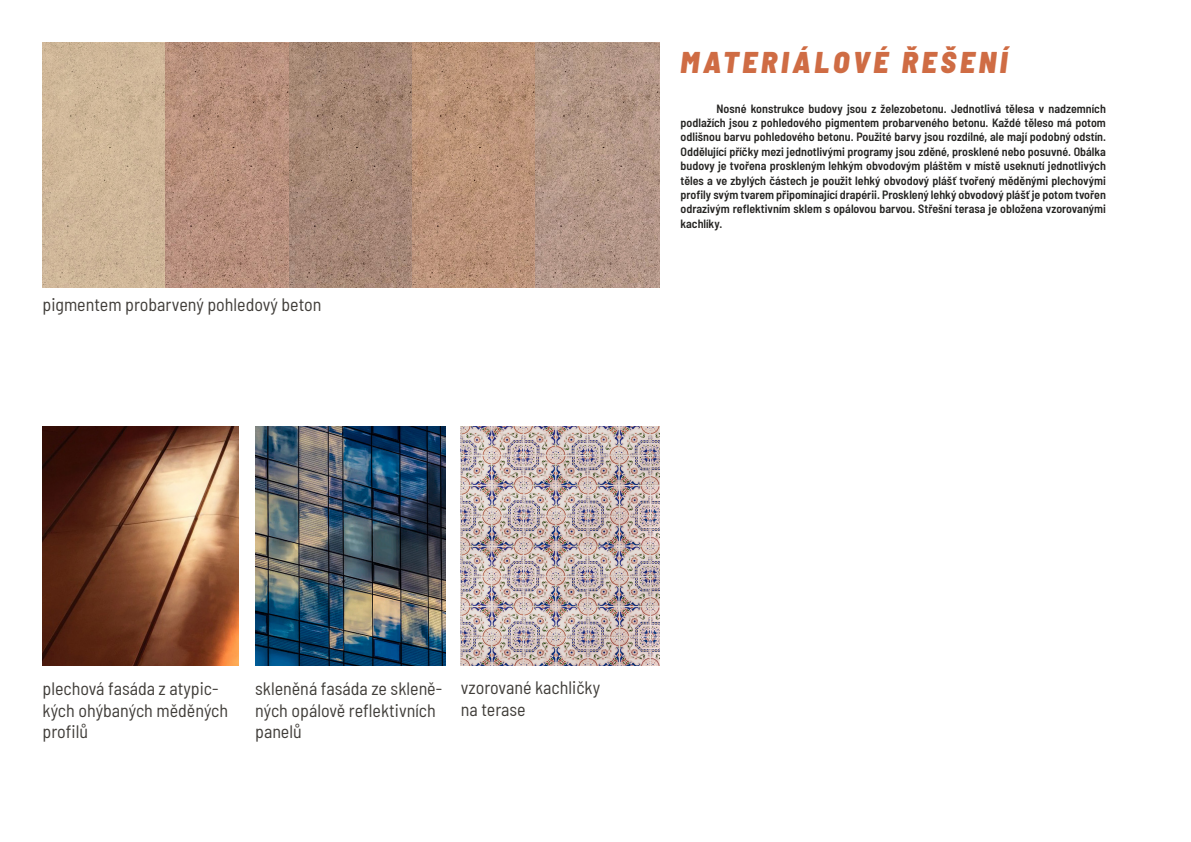
<style>
.page{position:relative;width:1191px;height:842px;background:#fff}
.page>*{position:absolute;margin:0;border:0;box-sizing:border-box;transform-origin:0 0}
.t1{font:italic 900 semi-condensed 30px "Barlow";letter-spacing:.13em;color:#cf6c44}
.t2{font:semi-condensed 18px/21.6px "Barlow";color:#403d39}
.t3{font:600 semi-condensed 12px/14.4px "Barlow";color:#252422;text-align:justify}
</style>
<div class="page">
<img style="left:43px;top:43px;width:616px;height:244px">
<img style="left:461px;top:426px;width:198px;height:240px">
<img style="left:43px;top:426px;width:195px;height:240px">
<img style="left:255px;top:426px;width:191px;height:240px">
<p class="t2" style="left:43px;top:293px;width:280px">pigmentem probarvený pohledový beton</p>
<p class="t1" style="left:680px;top:40px;width:328px">MATERIÁLOVÉ ŘEŠENÍ</p>
<p class="t3" style="left:680px;top:100px;width:427px;text-indent:36px">Nosné konstrukce budovy jsou z železobetonu. Jednotlivá tělesa v nadzemních podlažích jsou z pohledového pigmentem probarveného betonu. Každé těleso má potom odlišnou barvu pohledového betonu. Použité barvy jsou rozdílné, ale mají podobný odstín.<br>Oddělující příčky mezi jednotlivými programy jsou zděné, prosklené nebo posuvné. Obálka budovy je tvořena proskleným lehkým obvodovým pláštěm v místě useknutí jednotlivých těles a ve zbylých částech je použit lehký obvodový plášť tvořený měděnými plechovými profily svým tvarem připomínající drapérii. Prosklený lehký obvodový plášť je potom tvořen odrazivým reflektivním sklem s opálovou barvou. Střešní terasa je obložena vzorovanými kachlíky.</p>
<p class="t2" style="left:43px;top:676px;width:187px">plechová fasáda z atypic&shy;kých ohýbaných měděných profilů</p>
<p class="t2" style="left:255px;top:676px;width:188px">skleněná fasáda ze skleně&shy;ných opálově reflektivních panelů</p>
<p class="t2" style="left:461px;top:676px;width:141px">vzorované kachličky</p>
<p class="t2" style="left:461px;top:697px;width:66px">na terase</p>
</div>
